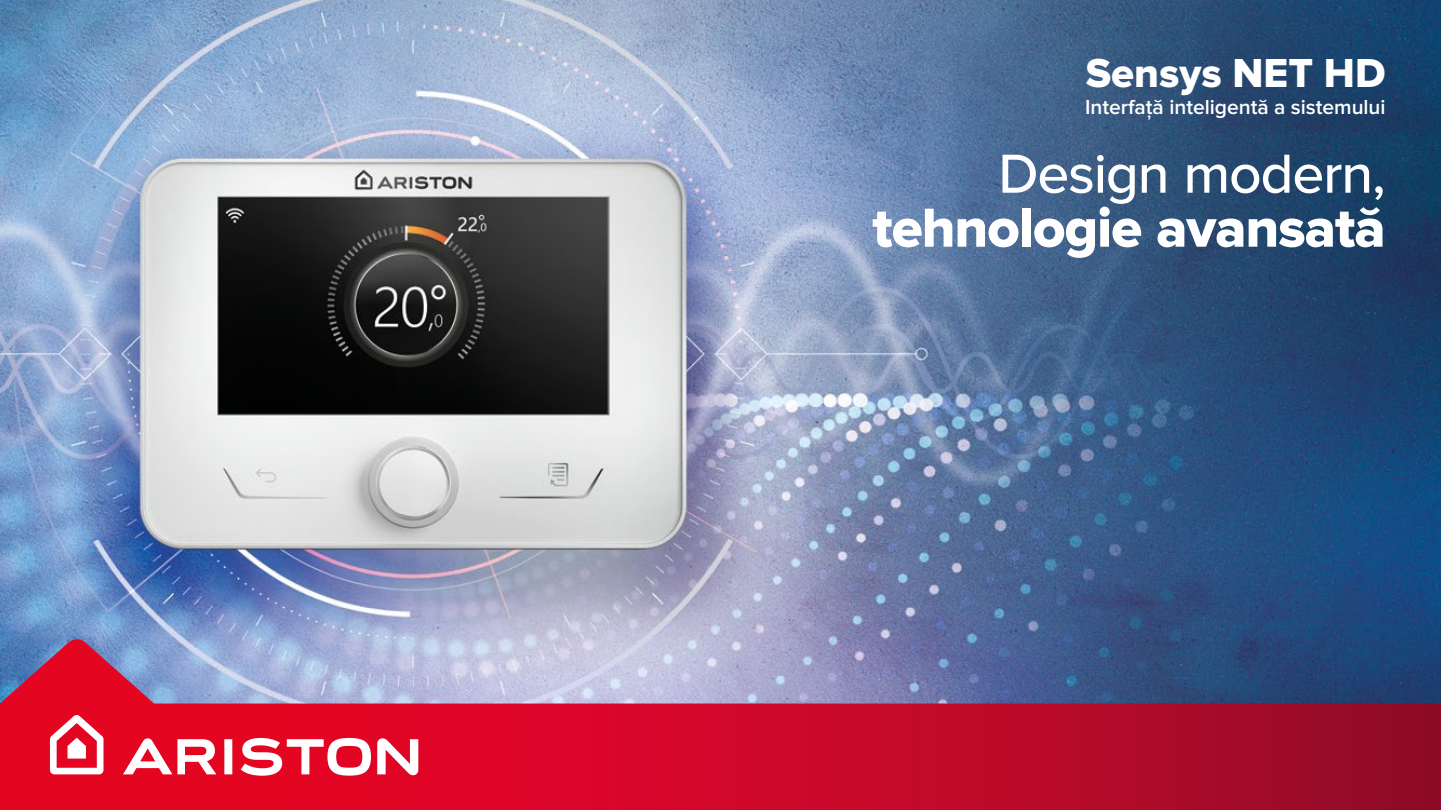
<style>
.page{position:relative;width:1441px;height:810px;background:#fff}
.page>*{position:absolute;margin:0;border:0;box-sizing:border-box;transform-origin:0 0}
.t1{font:57px "Proxima Nova Extrabld";letter-spacing:-.02em;color:#fff}
.t2{font:500 57px "Proxima Nova";letter-spacing:-.02em;color:#fff}
.t3{font:42px "Proxima Nova Extrabld";color:#fff}
.t4{font:600 21px "Proxima Nova";color:#fff}
</style>
<div class="page">
<img style="left:0;top:0;width:1440px;height:639px">
<svg style="left:0;top:639px;width:1440px;height:171px;background:#ab3a5d"></svg>
<svg style="left:377px;top:738px;width:41px;height:37px"></svg>
<div style="left:224px;top:739px;width:8px;height:35px;background:#fff"></div>
<svg style="left:241px;top:738px;width:130px;height:38px"></svg>
<svg style="left:123px;top:738px;width:93px;height:36px"></svg>
<svg style="left:50px;top:715px;width:53px;height:59px"></svg>
<h2 class="t3" style="left:1085px;top:54px;width:301px">Sensys NET HD</h2>
<p class="t4" style="left:1084px;top:98px;width:302px">Interfață inteligentă a sistemului</p>
<h1 class="t2" style="left:998px;top:141px;width:389px">Design modern,</h1>
<h1 class="t1" style="left:872px;top:202px;width:515px">tehnologie avansată</h1>
</div>
